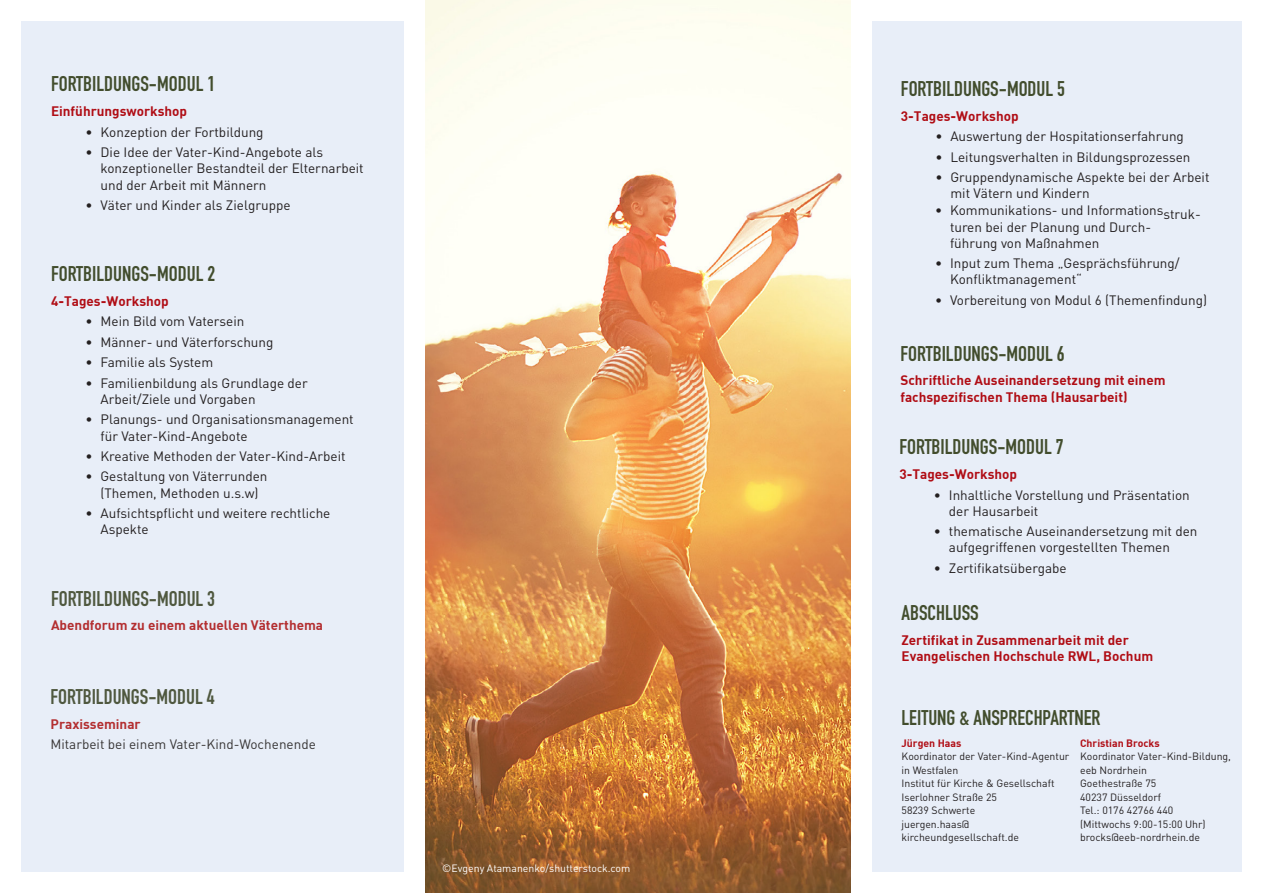
<style>
.page{position:relative;width:1263px;height:893px;background:#fff}
.page>*{position:absolute;margin:0;border:0;box-sizing:border-box;transform-origin:0 0}
.t1{font:700 21px "DIN Condensed";color:#424d2d}
.t2{font:700 21px "DIN Condensed";color:#4f583f}
.t3{font:13.5px/16.2px "DIN";color:#231f20}
.t4{font:700 13.5px/16.2px "DIN";color:#b00d15}
.t5{font:700 13.5px "DIN";color:#b32e30}
.t6{font:13.5px "DIN";color:#373535}
.t7{font:10.5px/13.5px "DIN";color:#231f20}
.t8{font:10.5px "DIN";color:#fff}
.t9{font:700 10.5px "DIN";color:#b00d15}
</style>
<div class="page">
<div style="left:21px;top:21px;width:383px;height:851px;background:#e8eef8"></div>
<img style="left:425px;top:0;width:425px;height:893px">
<div style="left:872px;top:21px;width:370px;height:851px;background:#e8eef8"></div>
<h1 class="t1" style="left:51px;top:70px;width:166px">FORTBILDUNGS-MODUL 1</h1>
<p class="t4" style="left:51px;top:103px;width:138px">Einführungsworkshop</p>
<p class="t3" style="left:86px;top:123px;width:180px">• Konzeption der Fortbildung</p>
<p class="t3" style="left:101px;top:144px;width:265px;text-indent:-15px">• Die Idee der Vater-Kind-Angebote als konzeptioneller Bestandteil der Elternarbeit und der Arbeit mit Männern</p>
<p class="t3" style="left:86px;top:197px;width:206px">• Väter und Kinder als Zielgruppe</p>
<h1 class="t1" style="left:51px;top:260px;width:166px">FORTBILDUNGS-MODUL 2</h1>
<p class="t4" style="left:51px;top:292px;width:119px">4-Tages-Workshop</p>
<p class="t3" style="left:86px;top:313px;width:160px">• Mein Bild vom Vatersein</p>
<p class="t3" style="left:86px;top:334px;width:189px">• Männer- und Väterforschung</p>
<p class="t3" style="left:86px;top:354px;width:129px">• Familie als System</p>
<p class="t3" style="left:101px;top:374px;width:209px;text-indent:-15px">• Familienbildung als Grundlage der<br>Arbeit/Ziele und Vorgaben</p>
<p class="t3" style="left:101px;top:411px;width:255px;text-indent:-15px">• Planungs- und Organisationsmanagement für Vater-Kind-Angebote</p>
<p class="t3" style="left:86px;top:448px;width:262px">• Kreative Methoden der Vater-Kind-Arbeit</p>
<p class="t3" style="left:86px;top:468px;width:183px;text-align:center">• Gestaltung von Väterrunden (Themen, Methoden u.s.w)</p>
<p class="t3" style="left:101px;top:505px;width:231px;text-indent:-15px">• Aufsichtspflicht und weitere rechtliche<br>Aspekte</p>
<h1 class="t2" style="left:51px;top:584px;width:166px">FORTBILDUNGS-MODUL 3</h1>
<p class="t5" style="left:51px;top:617px;width:274px">Abendforum zu einem aktuellen Väterthema</p>
<h1 class="t2" style="left:51px;top:683px;width:166px">FORTBILDUNGS-MODUL 4</h1>
<p class="t5" style="left:51px;top:715px;width:92px">Praxisseminar</p>
<p class="t6" style="left:51px;top:736px;width:267px">Mitarbeit bei einem Vater-Kind-Wochenende</p>
<p class="t8" style="left:442px;top:861px;width:190px">©Evgeny Atamanenko/shutterstock.com</p>
<h1 class="t1" style="left:901px;top:74px;width:166px">FORTBILDUNGS-MODUL 5</h1>
<p class="t4" style="left:901px;top:107px;width:119px">3-Tages-Workshop</p>
<p class="t3" style="left:935px;top:128px;width:250px">• Auswertung der Hospitationserfahrung</p>
<p class="t3" style="left:935px;top:148px;width:257px">• Leitungsverhalten in Bildungsprozessen</p>
<p class="t3" style="left:950px;top:169px;width:261px;text-indent:-15px">• Gruppendynamische Aspekte bei der Arbeit mit Vätern und Kindern</p>
<p class="t3" style="left:950px;top:202px;width:252px;text-indent:-15px">• Kommunikations- und Informationsstruk&shy;turen bei der Planung und Durch&shy;führung von Maßnahmen</p>
<p class="t3" style="left:950px;top:255px;width:231px;text-indent:-15px">• Input zum Thema „Gesprächsführung/<br>Konfliktmanagement“</p>
<p class="t3" style="left:935px;top:292px;width:274px">• Vorbereitung von Modul 6 (Themenfindung)</p>
<h1 class="t1" style="left:900px;top:339px;width:166px">FORTBILDUNGS-MODUL 6</h1>
<p class="t4" style="left:900px;top:372px;width:267px">Schriftliche Auseinandersetzung mit einem fachspezifischen Thema (Hausarbeit)</p>
<h1 class="t1" style="left:899px;top:433px;width:166px">FORTBILDUNGS-MODUL 7</h1>
<p class="t4" style="left:899px;top:466px;width:119px">3-Tages-Workshop</p>
<p class="t3" style="left:949px;top:486px;width:242px;text-indent:-15px">• Inhaltliche Vorstellung und Präsentation der Hausarbeit</p>
<p class="t3" style="left:949px;top:523px;width:250px;text-indent:-15px">• thematische Auseinandersetzung mit den aufgegriffenen vorgestellten Themen</p>
<p class="t3" style="left:934px;top:560px;width:134px">• Zertifikatsübergabe</p>
<h1 class="t1" style="left:901px;top:599px;width:79px">ABSCHLUSS</h1>
<p class="t4" style="left:901px;top:632px;width:253px">Zertifikat in Zusammenarbeit mit der<br>Evangelischen Hochschule RWL, Bochum</p>
<h1 class="t1" style="left:901px;top:703px;width:200px">LEITUNG &amp; ANSPRECHPARTNER</h1>
<p class="t9" style="left:901px;top:736px;width:61px">Jürgen Haas</p>
<p class="t9" style="left:1080px;top:736px;width:81px">Christian Brocks</p>
<p class="t7" style="left:901px;top:749px;width:331px">Koordinator der Vater-Kind-Agentur Koordinator Vater-Kind-Bildung, in Westfalen</p>
<p class="t7" style="left:1080px;top:763px;width:68px">eeb Nordrhein</p>
<p class="t7" style="left:901px;top:776px;width:154px">Institut für Kirche &amp; Gesellschaft</p>
<p class="t7" style="left:1080px;top:776px;width:78px">Goethestraße 75</p>
<p class="t7" style="left:901px;top:790px;width:97px">Iserlohner Straße 25</p>
<p class="t7" style="left:1080px;top:790px;width:82px">40237 Düsseldorf</p>
<p class="t7" style="left:901px;top:803px;width:75px">58239 Schwerte</p>
<p class="t7" style="left:1080px;top:803px;width:95px">Tel.: 0176 42766 440</p>
<p class="t7" style="left:901px;top:817px;width:69px">juergen.haas@</p>
<p class="t7" style="left:1080px;top:817px;width:127px">(Mittwochs 9:00-15:00 Uhr)</p>
<p class="t7" style="left:901px;top:830px;width:119px">kircheundgesellschaft.de</p>
<p class="t7" style="left:1080px;top:830px;width:121px">brocks@eeb-nordrhein.de</p>
</div>
